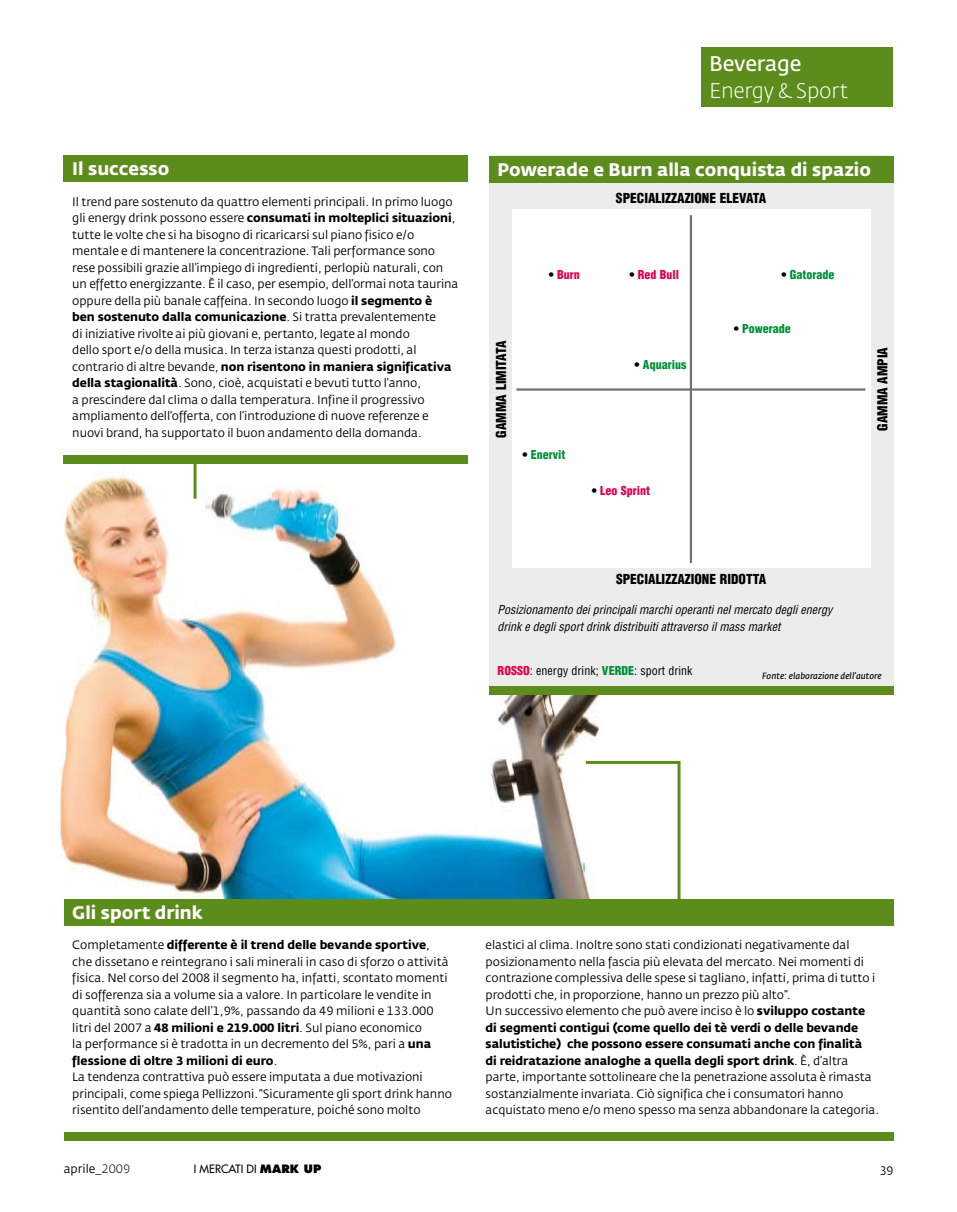
<style>
.page{position:relative;width:957px;height:1212px;background:#fff}
.page>*{position:absolute;margin:0;border:0;box-sizing:border-box;transform-origin:0 0}
.t1{font:300 21px "Fedra Sans Std";letter-spacing:-.01em;color:#fff}
.t2{font:600 21px "Fedra Sans Std";letter-spacing:-.01em;color:#fff}
.t3{font:700 18px "Fedra Sans Std";color:#fff}
.t4{font:900 condensed 13.5px "Helvetica";color:#000}
.t5{font:12px/16.5px "Fedra Sans Std";letter-spacing:-.005em;color:#000}
.t6{font:italic condensed 12px/16.5px "Helvetica";color:#000}
.t7{font:900 condensed 12px "Helvetica";color:#009036}
.t8{font:condensed 12px "Helvetica";letter-spacing:.005em;color:#000}
.t9{font:900 condensed 12px "Helvetica";color:#e3004f}
.t10{font:11.25px "Futura";color:#000}
.t11{font:italic 600 9px "Fedra Sans Std";letter-spacing:.005em;color:#000}
.s1{font-weight:700}
.s2{color:#000}
.s3{font-weight:900;color:#e3004f}
.s4{font-weight:900;color:#009036}
.s5{font-weight:300}
.s6{font-weight:800}
</style>
<div class="page">
<div style="left:702px;top:47px;width:191px;height:59px;background:#5c8d1c"></div>
<img style="left:59px;top:455px;width:544px;height:444px">
<div style="left:64px;top:155px;width:404px;height:27px;background:#5c8d1c"></div>
<div style="left:64px;top:455px;width:404px;height:8px;background:#5c8d1c"></div>
<div style="left:64px;top:899px;width:829px;height:27px;background:#5c8d1c"></div>
<div style="left:64px;top:1132px;width:829px;height:9px;background:#5c8d1c"></div>
<div style="left:489px;top:156px;width:404px;height:536px;background:#ececed"></div>
<div style="left:512px;top:210px;width:359px;height:358px;background:#fff"></div>
<hr style="left:690px;top:215px;width:2px;height:348px;background:#707173">
<hr style="left:516px;top:388px;width:349px;height:3px;background:#707173">
<div style="left:489px;top:156px;width:404px;height:27px;background:#5c8d1c"></div>
<div style="left:489px;top:686px;width:404px;height:9px;background:#5c8d1c"></div>
<svg style="left:583px;top:759px;width:98px;height:140px"></svg>
<hr style="left:193px;top:463px;width:3px;height:36px;background:#5c8d1c">
<h2 class="t3" style="left:72px;top:157px;width:99px">I l successo</h2>
<p class="t5" style="left:72px;top:193px;width:388px">Il trend pare sostenuto da quattro elementi principali. In primo luogo gli energy drink possono essere <span class="s1">consumati in molteplici situazioni</span>, tutte le volte che si ha bisogno di ricaricarsi sul piano fisico e/o mentale e di mantenere la concentrazione. Tali performance sono rese possibili grazie all’impiego di ingredienti, perlopiù naturali, con un effetto energizzante. È il caso, per esempio, dell’ormai nota taurina oppure della più banale caffeina. In secondo luogo <span class="s1">il segmento è<br>ben sostenuto dalla comunicazione</span>. Si tratta prevalentemente<br>di iniziative rivolte ai più giovani e, pertanto, legate al mondo<br>dello sport e/o della musica. In terza istanza questi prodotti, al contrario di altre bevande, <span class="s1">non risentono in maniera significativa della stagionalità</span>. Sono, cioè, acquistati e bevuti tutto l’anno,<br>a prescindere dal clima o dalla temperatura. Infine il progressivo ampliamento dell’offerta, con l’introduzione di nuove referenze e nuovi brand, ha supportato il buon andamento della domanda.</p>
<h1 class="t2" style="left:709px;top:50px;width:94px">Beverage</h1>
<h1 class="t1" style="left:709px;top:78px;width:141px">Energy &amp; Sport</h1>
<h2 class="t3" style="left:497px;top:158px;width:375px">Powerade e Burn alla conquista di spazio</h2>
<p class="t4" style="left:616px;top:190px;width:152px">SPECIALIZZAZIONE ELEVATA</p>
<p class="t9" style="left:549px;top:267px;width:33px"><span class="s2">•</span> BURN</p>
<p class="t9" style="left:629px;top:267px;width:51px"><span class="s2">•</span> RED BULL</p>
<p class="t7" style="left:781px;top:267px;width:55px"><span class="s2">•</span> GATORADE</p>
<p class="t7" style="left:733px;top:321px;width:59px"><span class="s2">•</span> POWERADE</p>
<p class="t4" style="left:493px;top:437px;width:98px;rotate:-90deg">GAMMA LIMITATA</p>
<p class="t4" style="left:874px;top:431px;width:84px;rotate:-90deg">GAMMA AMPIA</p>
<p class="t7" style="left:634px;top:357px;width:53px"><span class="s2">•</span> AQUARIUS</p>
<p class="t7" style="left:522px;top:447px;width:45px"><span class="s2">•</span> ENERVIT</p>
<p class="t9" style="left:592px;top:483px;width:60px"><span class="s2">•</span> LEO SPRINT</p>
<p class="t4" style="left:616px;top:570px;width:131px">SPECIALIZZAZIONE RIDOTTA</p>
<p class="t6" style="left:497px;top:602px;width:336px">Posizionamento dei principali marchi operanti nel mercato degli energy drink e degli sport drink distribuiti attraverso il mass market</p>
<p class="t8" style="left:497px;top:663px;width:196px"><span class="s3">ROSSO</span>: energy drink; <span class="s4">VERDE</span>: sport drink</p>
<p class="t11" style="left:762px;top:670px;width:121px">Fonte: elaborazione dell’autore</p>
<h2 class="t3" style="left:72px;top:901px;width:132px">Gli sport drink</h2>
<p class="t5" style="left:72px;top:937px;width:381px">Completamente <span class="s1">differente è il trend delle bevande sportive</span>, che dissetano e reintegrano i sali minerali in caso di sforzo o attività fisica. Nel corso del 2008 il segmento ha, infatti, scontato momenti di sofferenza sia a volume sia a valore. In particolare le vendite in quantità sono calate dell’1,9%, passando da 49 milioni e 133.000 litri del 2007 a <span class="s1">48 milioni e 219.000 litri</span>. Sul piano economico<br>la performance si è tradotta in un decremento del 5%, pari a <span class="s1">una flessione di oltre 3 milioni di euro</span>.<br>La tendenza contrattiva può essere imputata a due motivazioni principali, come spiega Pellizzoni. “Sicuramente gli sport drink hanno risentito dell’andamento delle temperature, poiché sono molto</p>
<p class="t5" style="left:64px;top:1160px;width:68px">aprile<span class="s5">_2009</span></p>
<p class="t10" style="left:194px;top:1162px;width:129px">I MERCATI DI <span class="s6">MARK UP</span></p>
<p class="t5" style="left:486px;top:937px;width:395px">elastici al clima. Inoltre sono stati condizionati negativamente dal posizionamento nella fascia più elevata del mercato. Nei momenti di contrazione complessiva delle spese si tagliano, infatti, prima di tutto i prodotti che, in proporzione, hanno un prezzo più alto”.<br>Un successivo elemento che può avere inciso è lo <span class="s1">sviluppo costante di segmenti contigui (come quello dei tè verdi o delle bevande salutistiche) che possono essere consumati anche con finalità<br>di reidratazione analoghe a quella degli sport drink</span>. È, d’altra parte, importante sottolineare che la penetrazione assoluta è rimasta sostanzialmente invariata. Ciò significa che i consumatori hanno acquistato meno e/o meno spesso ma senza abbandonare la categoria.</p>
<p class="t5" style="left:880px;top:1160px;width:14px">39</p>
</div>
